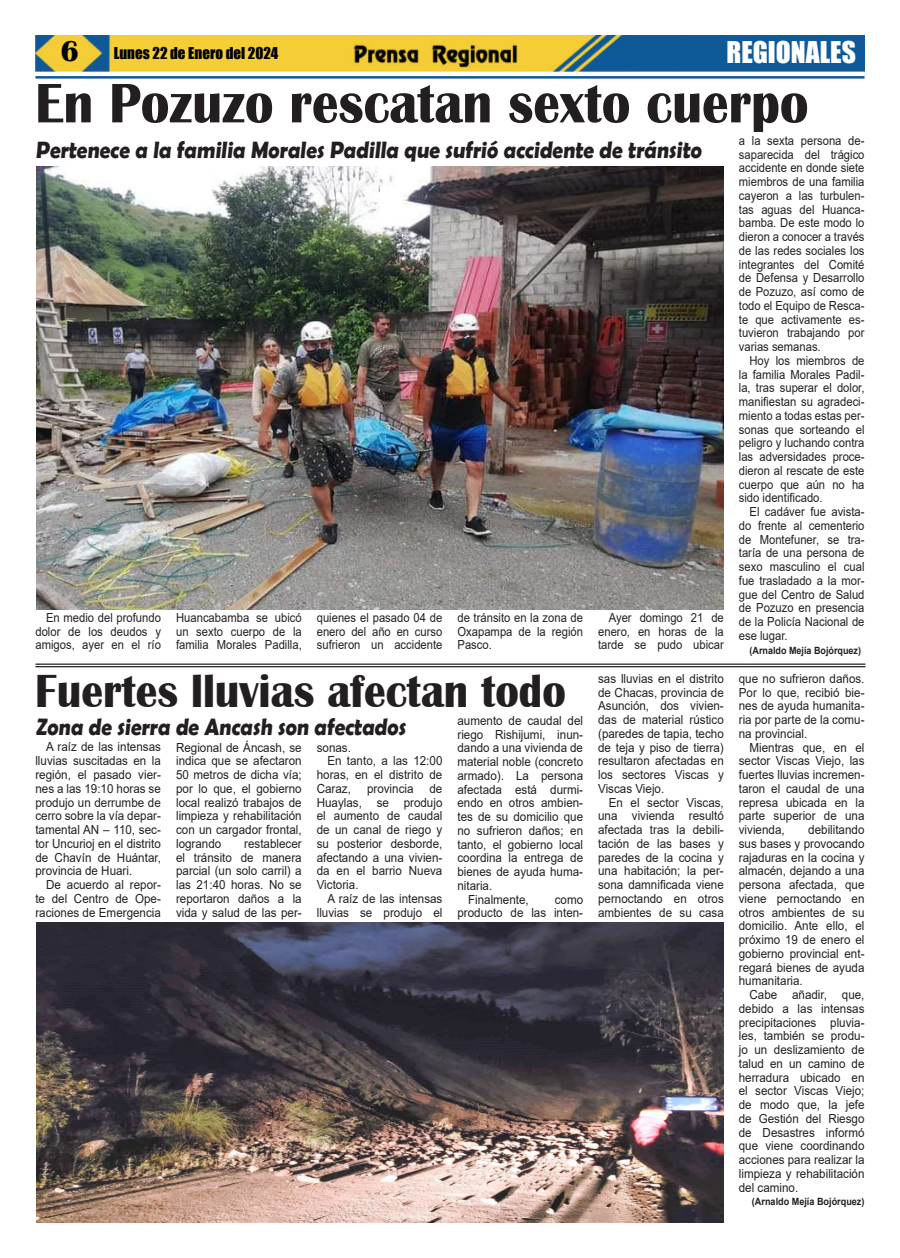
<style>
.page{position:relative;width:900px;height:1258px;background:#fff}
.page>*{position:absolute;margin:0;border:0;box-sizing:border-box;transform-origin:0 0}
.t1{font:700 57.62px "Britannic";color:#231f20;scale:.92 1}
.t2{font:700 47.75px "Britannic";color:#231f20;scale:.91 1}
.t3{font:27.5px "Impact";color:#fff}
.t4{font:700 23.75px "Berlin Sans FB Demi";color:#231f20;scale:.9 1}
.t5{font:15px "Impact";color:#000}
.t6{font:12.5px/13.8px "Arial";color:#231f20;text-align:justify;scale:.93 1}
.t7{font:12.5px/13.8px "Arial";color:#231f20;text-align:justify;scale:.9 1}
.t8{font:700 10px "Arial";color:#231f20;scale:.9 1}
.t9{font:700 10px "Arial";color:#231f20;scale:.91 1}
.s1{font-family:"Britannic";font-weight:700;font-size:30px}
</style>
<div class="page">
<img style="left:35px;top:35px;width:830px;height:36px">
<hr style="left:35px;top:76px;width:830px;height:3px;background:#0f5998">
<img style="left:351px;top:41px;width:169px;height:27px">
<img style="left:36px;top:167px;width:688px;height:442px">
<hr style="left:35px;top:663px;width:830px;height:2px;background:#231f20">
<hr style="left:35px;top:666px;width:830px;height:1px;background:#231f20">
<img style="left:36px;top:923px;width:688px;height:299px">
<p class="t5" style="left:61px;top:45px;width:219px"><span class="s1">6</span> Lunes 22 de Enero del 2024</p>
<h3 class="t3" style="left:727px;top:37px;width:131px">REGIONALES</h3>
<h1 class="t1" style="left:35px;top:83px;width:842px">En Pozuzo rescatan sexto cuerpo</h1>
<h3 class="t4" style="left:35px;top:139px;width:744px">Pertenece a la familia Morales Padilla que sufrió accidente de tránsito</h3>
<p class="t7" style="left:35px;top:612px;width:141px;text-indent:11px">En medio del profundo dolor de los deudos y amigos, ayer en el río</p>
<p class="t7" style="left:176px;top:612px;width:141px">Huancabamba se ubicó un sexto cuerpo de la familia Morales Padilla,</p>
<p class="t7" style="left:317px;top:612px;width:141px">quienes el pasado 04 de enero del año en curso sufrieron un accidente</p>
<h2 class="t2" style="left:35px;top:674px;width:585px">Fuertes lluvias afectan todo</h2>
<p class="t6" style="left:457px;top:715px;width:137px">aumento de caudal del</p>
<p class="t6" style="left:457px;top:728px;width:137px">riego Rishijumi, inun-</p>
<p class="t6" style="left:457px;top:742px;width:137px">dando a una vivienda de</p>
<p class="t6" style="left:457px;top:756px;width:137px">material noble (concreto</p>
<p class="t6" style="left:457px;top:770px;width:137px">armado). La persona</p>
<p class="t6" style="left:457px;top:783px;width:137px">afectada está durmi-</p>
<p class="t6" style="left:457px;top:797px;width:137px">endo en otros ambien-</p>
<p class="t6" style="left:457px;top:811px;width:137px">tes de su domicilio que</p>
<p class="t6" style="left:457px;top:825px;width:137px">no sufrieron daños; en</p>
<p class="t6" style="left:457px;top:838px;width:137px">tanto, el gobierno local</p>
<p class="t6" style="left:457px;top:852px;width:137px">coordina la entrega de</p>
<p class="t6" style="left:457px;top:866px;width:137px">bienes de ayuda huma-</p>
<p class="t6" style="left:457px;top:880px;width:39px">nitaria.</p>
<p class="t6" style="left:468px;top:893px;width:67px">Finalmente,</p>
<p class="t7" style="left:457px;top:612px;width:141px">de tránsito en la zona de Oxapampa de la región Pasco.</p>
<p class="t7" style="left:598px;top:612px;width:141px;text-indent:11px">Ayer domingo 21 de enero, en horas de la tarde se pudo ubicar</p>
<p class="t6" style="left:598px;top:673px;width:137px">sas lluvias en el distrito de Chacas, provincia de Asunción, dos vivien&shy;das de material rústico (paredes de tapia, techo de teja y piso de tierra) resultaron afectadas en los sectores Viscas y Viscas Viejo.</p>
<p class="t6" style="left:598px;top:796px;width:137px;text-indent:11px">En el sector Viscas, una vivienda resultó afectada tras la debili&shy;tación de las bases y paredes de la cocina y una habitación; la per&shy;sona damnificada viene pernoctando en otros ambientes de su casa</p>
<h3 class="t4" style="left:35px;top:716px;width:416px">Zona de sierra de Ancash son afectados</h3>
<p class="t6" style="left:176px;top:741px;width:137px">Regional de Áncash, se indica que se afectaron 50 metros de dicha vía; por lo que, el gobierno local realizó trabajos de limpieza y rehabilitación con un cargador frontal, logrando</p>
<p class="t6" style="left:35px;top:741px;width:136px;text-indent:11px">A raíz de las intensas lluvias suscitadas en la región, el pasado vier&shy;nes a las 19:10 horas se produjo un derrumbe de cerro sobre la vía depar&shy;tamental AN – 110, sec&shy;tor Uncurioj en el distrito de Chavín de Huántar, provincia de Huari.</p>
<p class="t6" style="left:35px;top:879px;width:136px;text-indent:11px">De acuerdo al repor&shy;te del Centro de Ope&shy;raciones de Emergencia</p>
<p class="t6" style="left:317px;top:741px;width:38px">sonas.</p>
<p class="t6" style="left:327px;top:755px;width:125px">En tanto, a las 12:00</p>
<p class="t6" style="left:317px;top:769px;width:137px">horas, en el distrito de</p>
<p class="t6" style="left:317px;top:783px;width:38px">Caraz,</p>
<p class="t6" style="left:367px;top:783px;width:52px">provincia</p>
<p class="t6" style="left:317px;top:783px;width:137px;text-indent:113px">de Huaylas, se produjo el aumento de caudal de un canal de riego y su posterior desborde, afectando a una vivien&shy;da en el barrio Nueva Victoria.</p>
<p class="t6" style="left:317px;top:893px;width:137px;text-align:right">A raíz de las intensas lluvias se produjo el</p>
<p class="t6" style="left:176px;top:838px;width:137px;text-indent:68px">restablecer el tránsito de manera parcial (un solo carril) a las 21:40 horas. No se reportaron daños a la vida y salud de las per-</p>
<p class="t6" style="left:457px;top:893px;width:137px;text-align:right">como<br>producto de las inten-</p>
<p class="t7" style="left:739px;top:135px;width:141px">a la sexta persona de&shy;saparecida del trágico accidente en donde siete miembros de una familia cayeron a las turbulen&shy;tas aguas del Huanca&shy;bamba. De este modo lo dieron a conocer a través de las redes sociales los integrantes del Comité de Defensa y Desarrollo de Pozuzo, así como de todo el Equipo de Resca&shy;te que activamente es&shy;tuvieron trabajando por varias semanas.</p>
<p class="t7" style="left:739px;top:355px;width:141px;text-indent:11px">Hoy los miembros de la familia Morales Padil&shy;la, tras superar el dolor, manifiestan su agradeci&shy;miento a todas estas per&shy;sonas que sorteando el peligro y luchando contra las adversidades proce&shy;dieron al rescate de este cuerpo que aún no ha sido identificado.</p>
<p class="t7" style="left:739px;top:506px;width:141px;text-indent:11px">El cadáver fue avista&shy;do frente al cementerio de Montefuner, se tra&shy;taría de una persona de sexo masculino el cual fue trasladado a la mor&shy;gue del Centro de Salud de Pozuzo en presencia de la Policía Nacional de ese lugar.</p>
<p class="t8" style="left:750px;top:646px;width:125px">(Arnaldo Mejía Bojórquez)</p>
<p class="t6" style="left:739px;top:673px;width:137px">que no sufrieron daños.<br>Por lo que, recibió bie&shy;nes de ayuda humanita&shy;ria por parte de la comu&shy;na provincial.</p>
<p class="t6" style="left:739px;top:741px;width:137px;text-indent:11px">Mientras que, en el sector Viscas Viejo, las fuertes lluvias incremen&shy;taron el caudal de una represa ubicada en la parte superior de una vivienda,</p>
<p class="t6" style="left:739px;top:824px;width:137px;text-indent:69px">debilitando sus bases y provocando rajaduras en la cocina y almacén, dejando a una persona afectada, que viene pernoctando en otros ambientes de su domicilio. Ante ello, el próximo 19 de enero el gobierno provincial ent&shy;regará bienes de ayuda humanitaria.</p>
<p class="t6" style="left:739px;top:989px;width:137px;text-indent:11px">Cabe añadir, que, debido a las intensas precipitaciones pluvia&shy;les, también se produ&shy;jo un deslizamiento de talud en un camino de herradura ubicado en el sector Viscas Viejo; de modo que, la jefe de Gestión del Riesgo de Desastres informó que viene coordinando acciones para realizar la limpieza y rehabilitación del camino.</p>
<p class="t9" style="left:752px;top:1198px;width:125px">(Arnaldo Mejía Bojórquez)</p>
</div>
